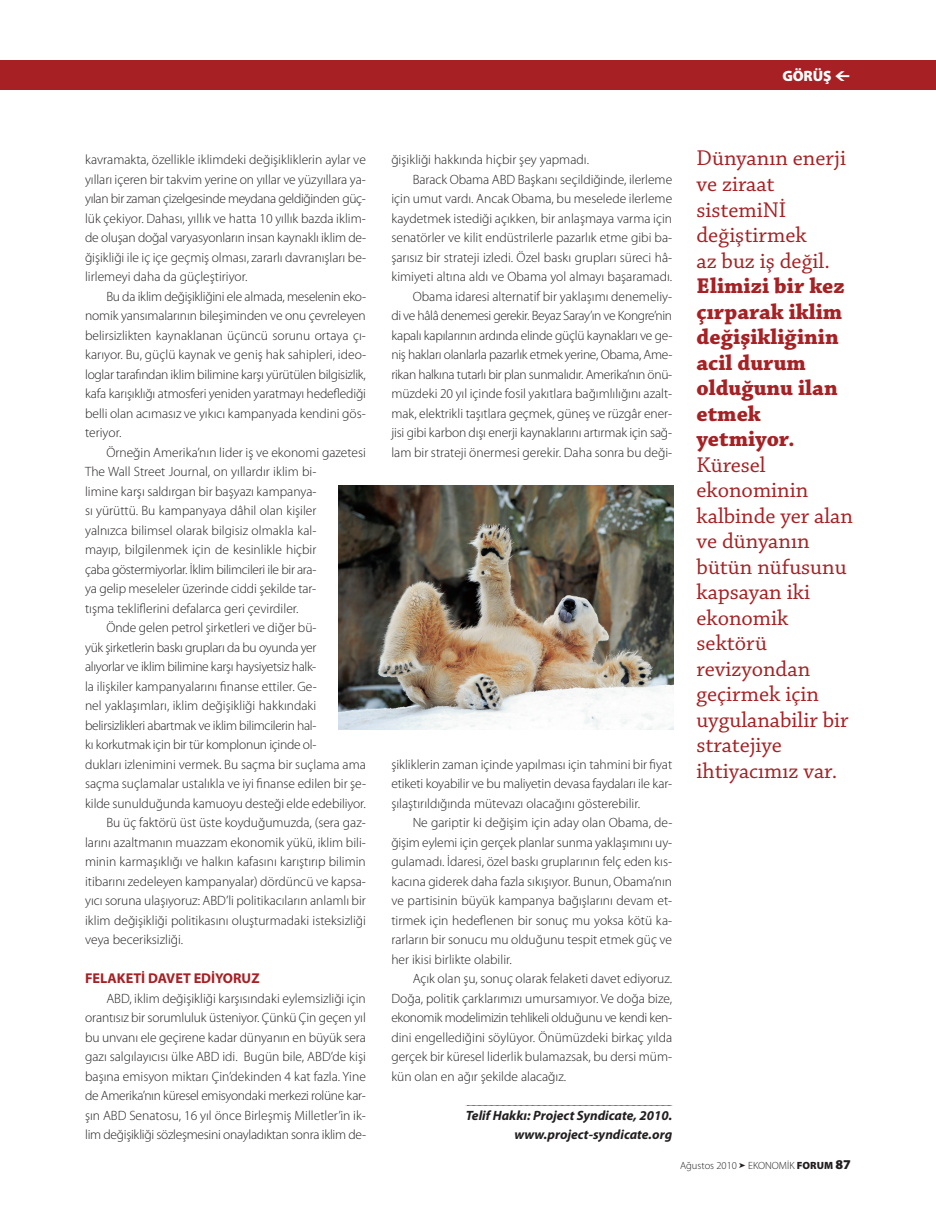
<style>
.page{position:relative;width:936px;height:1212px;background:#fff}
.page>*{position:absolute;margin:0;border:0;box-sizing:border-box;transform-origin:0 0}
.t1{font:22.5px/25.5px "Chaparral Pro";color:#a72023}
.t2{font:700 22.5px/25.5px "Chaparral Pro";color:#a72023}
.t3{font:900 15px "Myriad Pro";letter-spacing:-.005em;color:#fff}
.t4{font:700 14.25px "Myriad Pro";color:#a72023}
.t5{font:300 13.5px/19.5px "Myriad Pro";color:#231f20;text-align:justify}
.t6{font:300 13.5px "Myriad Pro";letter-spacing:-.025em;color:#231f20}
.t7{font:300 13.5px "Myriad Pro";letter-spacing:-.02em;color:#231f20}
.t8{font:italic 700 13.5px/19.5px "Myriad Pro";color:#231f20;text-align:right}
.t9{font:300 13.5px "Myriad Pro";letter-spacing:-.03em;color:#231f20}
.t10{font:300 10.5px "Myriad Pro";color:#231f20}
.s1{font-weight:900}
.s2{font-weight:900;font-size:13.5px}
</style>
<div class="page">
<div style="left:0;top:60px;width:935px;height:30px;background:#a72023"></div>
<svg style="left:466px;top:1105px;width:206px;height:1px"></svg>
<img style="left:339px;top:486px;width:334px;height:244px">
<p class="t3" style="left:782px;top:67px;width:51px">GÖRÜŞ</p>
<p class="t5" style="left:85px;top:151px;width:283px">kavramakta, özellikle iklimdeki değişikliklerin aylar ve yılları içeren bir takvim yerine on yıllar ve yüzyıllara ya&shy;yılan bir zaman çizelgesinde meydana geldiğinden güç&shy;lük çekiyor. Dahası, yıllık ve hatta 10 yıllık bazda iklim&shy;de oluşan doğal varyasyonların insan kaynaklı iklim de&shy;ğişikliği ile iç içe geçmiş olması, zararlı davranışları be&shy;lirlemeyi daha da güçleştiriyor.</p>
<p class="t5" style="left:85px;top:287px;width:282px;text-indent:21px">Bu da iklim değişikliğini ele almada, meselenin eko&shy;nomik yansımalarının bileşiminden ve onu çevreleyen belirsizlikten kaynaklanan üçüncü sorunu ortaya çı&shy;karıyor. Bu, güçlü kaynak ve geniş hak sahipleri, ideo&shy;loglar tarafından iklim bilimine karşı yürütülen bilgisizlik, kafa karışıklığı atmosferi yeniden yaratmayı hedeflediği belli olan acımasız ve yıkıcı kampanyada kendini gös&shy;teriyor.</p>
<p class="t5" style="left:106px;top:443px;width:261px">Örneğin Amerika’nın lider iş ve ekonomi gazetesi</p>
<p class="t5" style="left:85px;top:463px;width:233px">The Wall Street Journal, on yıllardır iklim bi-</p>
<p class="t5" style="left:85px;top:482px;width:233px">limine karşı saldırgan bir başyazı kampanya-</p>
<p class="t5" style="left:85px;top:502px;width:233px">sı yürüttü. Bu kampanyaya dâhil olan kişiler</p>
<p class="t5" style="left:85px;top:521px;width:233px">yalnızca bilimsel olarak bilgisiz olmakla kal-</p>
<p class="t5" style="left:85px;top:541px;width:233px">mayıp, bilgilenmek için de kesinlikle hiçbir</p>
<p class="t6" style="left:85px;top:564px;width:233px">çaba göstermiyorlar. İklim bilimcileri ile bir ara-</p>
<p class="t5" style="left:85px;top:580px;width:233px">ya gelip meseleler üzerinde ciddi şekilde tar-</p>
<p class="t5" style="left:85px;top:599px;width:215px">tışma tekliflerini defalarca geri çevirdiler.</p>
<p class="t5" style="left:106px;top:619px;width:211px">Önde gelen petrol şirketleri ve diğer bü-</p>
<p class="t7" style="left:85px;top:642px;width:233px">yük şirketlerin baskı grupları da bu oyunda yer</p>
<p class="t6" style="left:85px;top:661px;width:233px">alıyorlar ve iklim bilimine karşı haysiyetsiz halk-</p>
<p class="t5" style="left:85px;top:677px;width:233px">la ilişkiler kampanyalarını finanse ettiler. Ge-</p>
<p class="t5" style="left:85px;top:697px;width:233px">nel yaklaşımları, iklim değişikliği hakkındaki</p>
<p class="t6" style="left:85px;top:720px;width:233px">belirsizlikleri abartmak ve iklim bilimcilerin hal-</p>
<p class="t7" style="left:85px;top:739px;width:233px">kı korkutmak için bir tür komplonun içinde ol-</p>
<p class="t5" style="left:85px;top:755px;width:282px">dukları izlenimini vermek. Bu saçma bir suçlama ama</p>
<p class="t5" style="left:85px;top:775px;width:282px">saçma suçlamalar ustalıkla ve iyi finanse edilen bir şe-</p>
<p class="t5" style="left:85px;top:794px;width:282px">kilde sunulduğunda kamuoyu desteği elde edebiliyor.</p>
<p class="t5" style="left:106px;top:814px;width:261px">Bu üç faktörü üst üste koyduğumuzda, (sera gaz-</p>
<p class="t5" style="left:85px;top:833px;width:282px">larını azaltmanın muazzam ekonomik yükü, iklim bili-</p>
<p class="t5" style="left:85px;top:853px;width:282px">minin karmaşıklığı ve halkın kafasını karıştırıp bilimin</p>
<p class="t5" style="left:85px;top:872px;width:282px">itibarını zedeleyen kampanyalar) dördüncü ve kapsa-</p>
<p class="t5" style="left:85px;top:892px;width:282px">yıcı soruna ulaşıyoruz: ABD’li politikacıların anlamlı bir</p>
<p class="t5" style="left:85px;top:911px;width:282px">iklim değişikliği politikasını oluşturmadaki isteksizliği</p>
<p class="t5" style="left:85px;top:931px;width:100px">veya beceriksizliği.</p>
<p class="t4" style="left:85px;top:970px;width:176px">FELAKETİ DAVET EDİYORUZ</p>
<p class="t5" style="left:85px;top:989px;width:282px;text-indent:21px">ABD, iklim değişikliği karşısındaki eylemsizliği için orantısız bir sorumluluk üsteniyor. Çünkü Çin geçen yıl bu unvanı ele geçirene kadar dünyanın en büyük sera gazı salgılayıcısı ülke ABD idi. Bugün bile, ABD’de kişi başına emisyon miktarı Çin’dekinden 4 kat fazla. Yine de Amerika’nın küresel emisyondaki merkezi rolüne kar&shy;şın ABD Senatosu, 16 yıl önce Birleşmiş Milletler’in ik&shy;lim değişikliği sözleşmesini onayladıktan sonra iklim de-</p>
<p class="t5" style="left:391px;top:151px;width:199px">ğişikliği hakkında hiçbir şey yapmadı.</p>
<p class="t5" style="left:412px;top:170px;width:261px">Barack Obama ABD Başkanı seçildiğinde, ilerleme</p>
<p class="t5" style="left:391px;top:190px;width:282px">için umut vardı. Ancak Obama, bu meselede ilerleme</p>
<p class="t5" style="left:391px;top:209px;width:282px">kaydetmek istediği açıkken, bir anlaşmaya varma için</p>
<p class="t5" style="left:391px;top:229px;width:282px">senatörler ve kilit endüstrilerle pazarlık etme gibi ba-</p>
<p class="t5" style="left:391px;top:248px;width:282px">şarısız bir strateji izledi. Özel baskı grupları süreci hâ-</p>
<p class="t5" style="left:391px;top:268px;width:282px">kimiyeti altına aldı ve Obama yol almayı başaramadı.</p>
<p class="t5" style="left:412px;top:287px;width:261px">Obama idaresi alternatif bir yaklaşımı denemeliy-</p>
<p class="t9" style="left:391px;top:310px;width:282px">di ve hâlâ denemesi gerekir. Beyaz Saray’ın ve Kongre’nin</p>
<p class="t7" style="left:391px;top:330px;width:282px">kapalı kapılarının ardında elinde güçlü kaynakları ve ge-</p>
<p class="t7" style="left:391px;top:349px;width:282px">niş hakları olanlarla pazarlık etmek yerine, Obama, Ame-</p>
<p class="t6" style="left:391px;top:369px;width:282px">rikan halkına tutarlı bir plan sunmalıdır. Amerika’nın önü-</p>
<p class="t5" style="left:391px;top:385px;width:282px">müzdeki 20 yıl içinde fosil yakıtlara bağımlılığını azalt-</p>
<p class="t5" style="left:391px;top:404px;width:282px">mak, elektrikli taşıtlara geçmek, güneş ve rüzgâr ener-</p>
<p class="t5" style="left:391px;top:424px;width:282px">jisi gibi karbon dışı enerji kaynaklarını artırmak için sağ-</p>
<p class="t5" style="left:391px;top:443px;width:282px">lam bir strateji önermesi gerekir. Daha sonra bu deği-</p>
<p class="t5" style="left:391px;top:755px;width:282px">şikliklerin zaman içinde yapılması için tahmini bir fiyat etiketi koyabilir ve bu maliyetin devasa faydaları ile kar&shy;şılaştırıldığında mütevazı olacağını gösterebilir.</p>
<p class="t5" style="left:391px;top:814px;width:282px;text-indent:21px">Ne gariptir ki değişim için aday olan Obama, de&shy;ğişim eylemi için gerçek planlar sunma yaklaşımını uy&shy;gulamadı. İdaresi, özel baskı gruplarının felç eden kıs&shy;kacına giderek daha fazla sıkışıyor. Bunun, Obama’nın ve partisinin büyük kampanya bağışlarını devam et&shy;tirmek için hedeflenen bir sonuç mu yoksa kötü ka&shy;rarların bir sonucu mu olduğunu tespit etmek güç ve her ikisi birlikte olabilir.</p>
<p class="t5" style="left:391px;top:970px;width:282px;text-indent:21px">Açık olan şu, sonuç olarak felaketi davet ediyoruz.<br>Doğa, politik çarklarımızı umursamıyor. Ve doğa bize, ekonomik modelimizin tehlikeli olduğunu ve kendi ken&shy;dini engellediğini söylüyor. Önümüzdeki birkaç yılda gerçek bir küresel liderlik bulamazsak, bu dersi müm&shy;kün olan en ağır şekilde alacağız.</p>
<p class="t8" style="left:466px;top:1106px;width:208px">Telif Hakkı: Project Syndicate, 2010. www.project-syndicate.org</p>
<h1 class="t1" style="left:696px;top:148px;width:151px">Dünyanın enerji ve ziraat sistemiNİ değiştirmek<br>az buz iş değil.</h1>
<h1 class="t2" style="left:696px;top:272px;width:150px">Elimizi bir kez çırparak iklim değişikliğinin acil durum olduğunu ilan etmek yetmiyor.</h1>
<h1 class="t1" style="left:696px;top:454px;width:158px">Küresel ekonominin kalbinde yer alan ve dünyanın bütün nüfusunu kapsayan iki ekonomik sektörü revizyondan geçirmek için uygulanabilir bir stratejiye ihtiyacımız var.</h1>
<p class="t10" style="left:680px;top:1161px;width:172px">Ağustos 2010 EKONOMİK <span class="s1">FORUM</span> <span class="s2">87</span></p>
</div>
